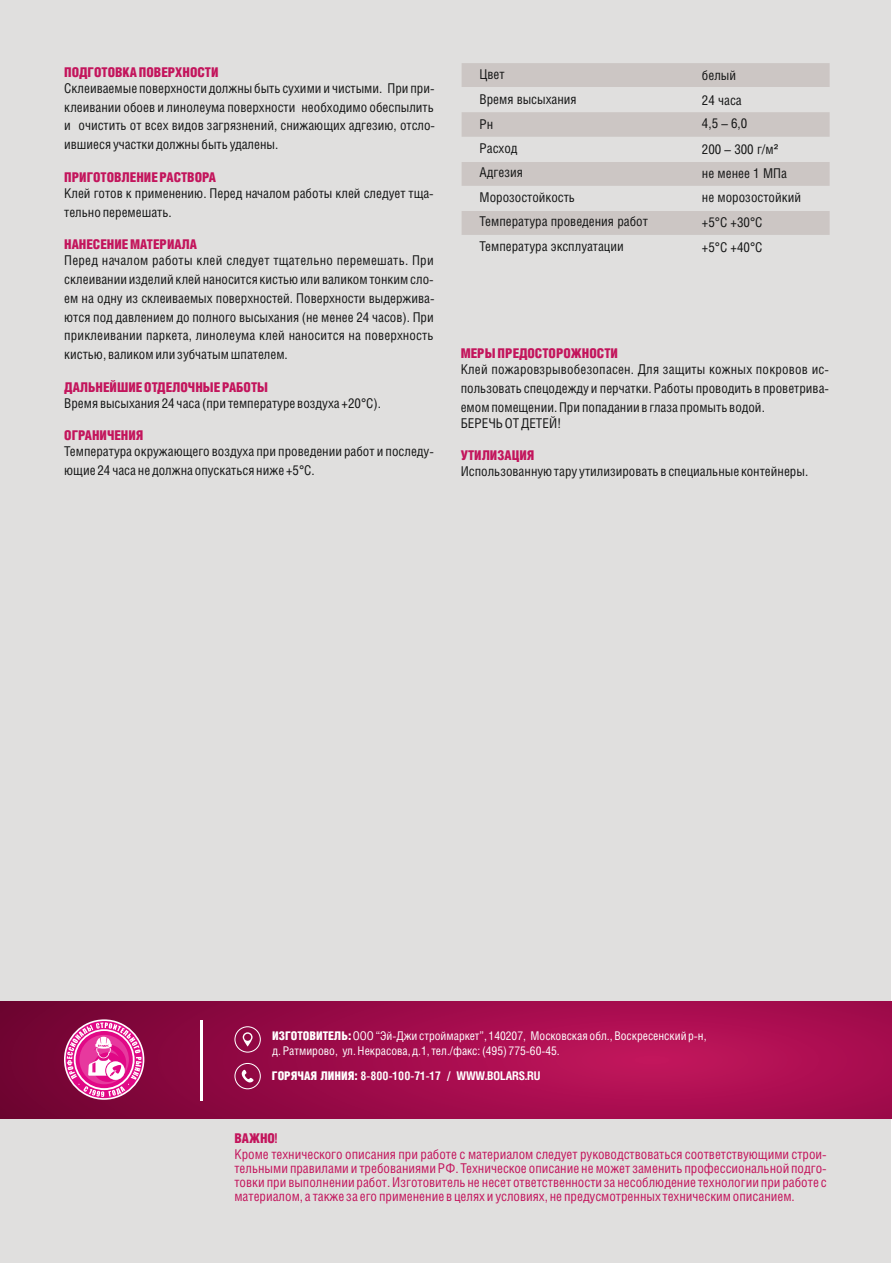
<style>
.page{position:relative;width:893px;height:1263px;background:#fff}
.page>*{position:absolute;margin:0;border:0;box-sizing:border-box;transform-origin:0 0}
.t1{font:13.5px/18.9px "Helios Cond C";color:#151616}
.t2{font:13.5px/14.1px "Helios Cond C";color:#c3155c;text-align:justify}
.t3{font:13.5px "Helios Cond Black C";color:#c3155c}
.t4{font:13.5px "Helios Cond";color:#151616}
.t5{font:12px "Helios Cond C";color:#fff}
.t6{font:700 12px "Helios Cond C";color:#fff}
.s1{font-family:"Arial"}
.s2{font-family:"Helios Cond Black C"}
.s3{font-family:"Helios Cond Black C";font-weight:400}
.s4{font-family:"Helios Cond C";font-weight:700}
</style>
<div class="page">
<div style="left:0;top:0;width:891px;height:1263px;background:#e0dfde"></div>
<svg style="left:0;top:1001px;width:891px;height:117px;background:#9e0b49"></svg>
<hr style="left:200px;top:1020px;width:2px;height:80px;background:#fff">
<svg style="left:234px;top:1026px;width:27px;height:26px"></svg>
<svg style="left:234px;top:1063px;width:27px;height:26px"></svg>
<svg style="left:64px;top:1019px;width:80px;height:81px"></svg>
<svg style="left:67px;top:1022px;width:75px;height:75px;background:#dd5ba4"></svg>
<div style="left:462px;top:211px;width:368px;height:24px;background:#ccc6c4"></div>
<div style="left:462px;top:162px;width:368px;height:24px;background:#ccc6c4"></div>
<div style="left:462px;top:112px;width:368px;height:25px;background:#ccc6c4"></div>
<div style="left:462px;top:63px;width:368px;height:24px;background:#ccc6c4"></div>
<p class="t3" style="left:64px;top:66px;width:156px">ПОДГОТОВКА ПОВЕРХНОСТИ</p>
<p class="t1" style="left:64px;top:79px;width:372px;text-align:justify">Склеиваемые поверхности должны быть сухими и чистыми. При при&shy;клеивании обоев и линолеума поверхности необходимо обеспылить и очистить от всех видов загрязнений, снижающих адгезию, отсло&shy;ившиеся участки должны быть удалены.</p>
<p class="t3" style="left:64px;top:171px;width:153px">ПРИГОТОВЛЕНИЕ РАСТВОРА</p>
<p class="t1" style="left:64px;top:184px;width:371px">Клей готов к применению. Перед началом работы клей следует тща&shy;тельно перемешать.</p>
<p class="t3" style="left:64px;top:238px;width:134px">НАНЕСЕНИЕ МАТЕРИАЛА</p>
<p class="t1" style="left:64px;top:252px;width:372px;text-align:justify">Перед началом работы клей следует тщательно перемешать. При склеивании изделий клей наносится кистью или валиком тонким сло&shy;ем на одну из склеиваемых поверхностей. Поверхности выдержива&shy;ются под давлением до полного высыхания (не менее 24 часов). При приклеивании паркета, линолеума клей наносится на поверхность кистью, валиком или зубчатым шпателем.</p>
<p class="t3" style="left:64px;top:381px;width:205px">ДАЛЬНЕЙШИЕ ОТДЕЛОЧНЫЕ РАБОТЫ</p>
<p class="t1" style="left:64px;top:394px;width:318px">Время высыхания 24 часа (при температуре воздуха +20°С).</p>
<p class="t3" style="left:64px;top:429px;width:81px">ОГРАНИЧЕНИЯ</p>
<p class="t1" style="left:64px;top:443px;width:371px">Температура окружающего воздуха при проведении работ и последу&shy;ющие 24 часа не должна опускаться ниже +5°С.</p>
<p class="t1" style="left:479px;top:63px;width:99px;line-height:24.5px">Цвет<br>Время высыхания</p>
<p class="t1" style="left:479px;top:113px;width:170px;line-height:24.3px">Рн<br>Расход<br>Адгезия<br>Морозостойкость<br>Температура проведения работ<br>Температура эксплуатации</p>
<p class="t3" style="left:461px;top:347px;width:159px">МЕРЫ ПРЕДОСТОРОЖНОСТИ</p>
<p class="t1" style="left:702px;top:64px;width:47px;line-height:24.2px">белый<br>24 часа<br>4,5 – 6,0</p>
<p class="t1" style="left:702px;top:137px;width:86px;line-height:24.6px">200 – 300 г/м<span class="s1">² </span>не менее 1 МПа</p>
<p class="t1" style="left:702px;top:188px;width:101px">не морозостойкий</p>
<p class="t4" style="left:702px;top:217px;width:62px">+5°Ñ +30°Ñ</p>
<p class="t1" style="left:702px;top:239px;width:62px">+5°С +40°С</p>
<p class="t1" style="left:461px;top:360px;width:370px;text-align:justify">Клей пожаровзрывобезопасен. Для защиты кожных покровов ис&shy;пользовать спецодежду и перчатки. Работы проводить в проветрива&shy;емом помещении. При попадании в глаза промыть водой.</p>
<p class="t1" style="left:461px;top:415px;width:102px">БЕРЕЧЬ ОТ ДЕТЕЙ!</p>
<p class="t3" style="left:461px;top:449px;width:75px">УТИЛИЗАЦИЯ</p>
<p class="t1" style="left:461px;top:463px;width:349px">Использованную тару утилизировать в специальные контейнеры.</p>
<p class="t5" style="left:272px;top:1031px;width:436px"><span class="s2">ИЗГОТОВИТЕЛЬ:</span> ООО “Эй-Джи строймаркет”, 140207, Московская обл., Воскресенский р-н,</p>
<p class="t5" style="left:272px;top:1045px;width:289px">д. Ратмирово, ул. Некрасова, д.1, тел./факс: (495) 775-60-45.</p>
<p class="t6" style="left:272px;top:1070px;width:270px"><span class="s3">ГОРЯЧАЯ ЛИНИЯ:</span> 8-800-100-71-17 / WWW.BOLARS.RU</p>
<p class="t3" style="left:234px;top:1131px;width:45px">ВАЖНО<span class="s4">!</span></p>
<p class="t2" style="left:234px;top:1148px;width:594px">Кроме технического описания при работе с материалом следует руководствоваться соответствующими строи&shy;тельными правилами и требованиями РФ. Техническое описание не может заменить профессиональной подго&shy;товки при выполнении работ. Изготовитель не несет ответственности за несоблюдение технологии при работе с материалом, а также за его применение в целях и условиях, не предусмотренных техническим описанием.</p>
</div>
